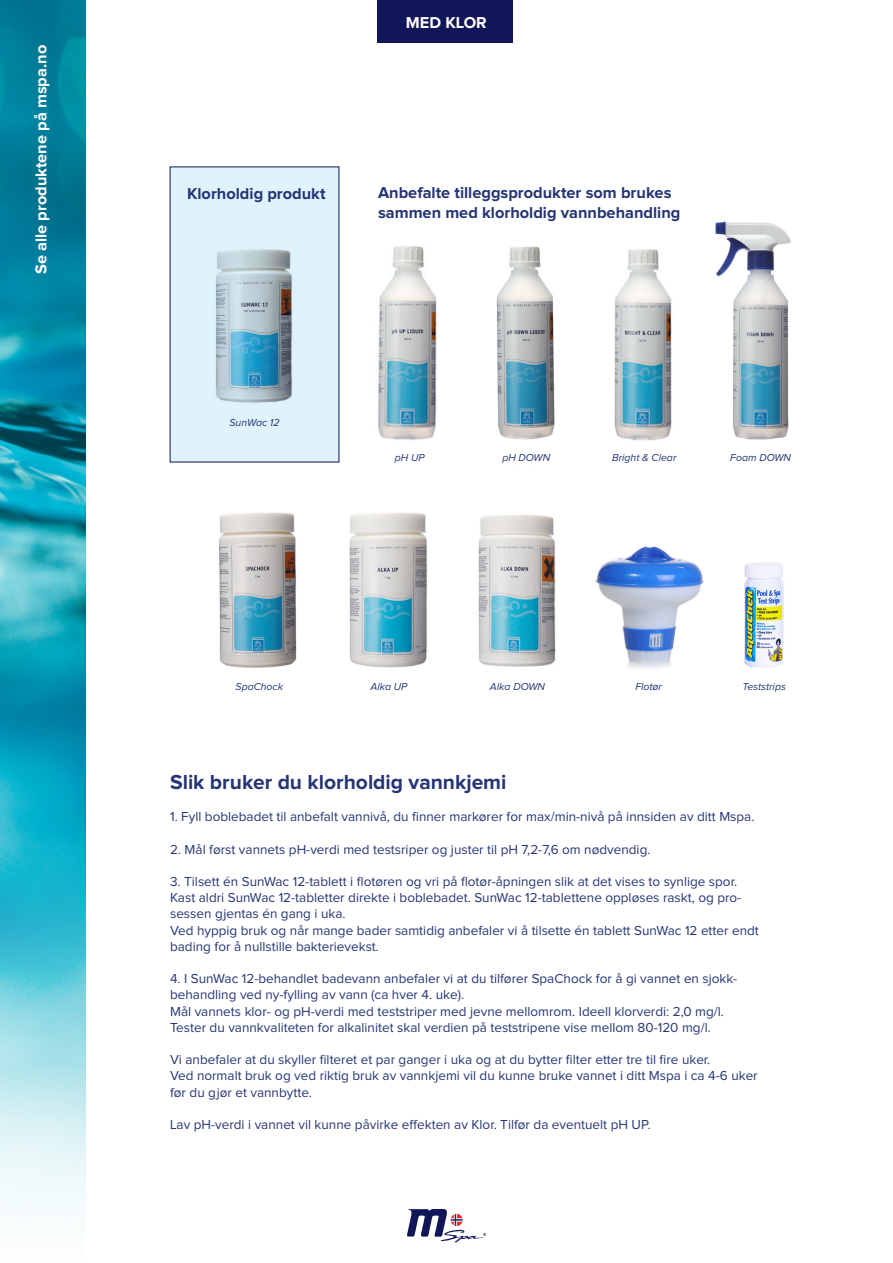
<style>
.page{position:relative;width:893px;height:1263px;background:#fff}
.page>*{position:absolute;margin:0;border:0;box-sizing:border-box;transform-origin:0 0}
.t1{font:700 21px "Proxima Nova";color:#253575}
.t2{font:700 16.35px "Proxima Nova";color:#253575}
.t3{font:700 16.35px "Proxima Nova";color:#fff}
.t4{font:13.5px/16.2px "Proxima Nova";color:#253575}
.t5{font:italic 10.5px "Proxima Nova";color:#253575}
</style>
<div class="page">
<img style="left:0;top:0;width:85px;height:1215px">
<div style="left:170px;top:167px;width:169px;height:295px;background:#dff3fc"></div>
<img style="left:595px;top:546px;width:109px;height:122px">
<img style="left:219px;top:512px;width:78px;height:156px">
<img style="left:744px;top:562px;width:40px;height:105px">
<img style="left:215px;top:249px;width:80px;height:154px">
<img style="left:478px;top:515px;width:78px;height:152px">
<img style="left:349px;top:512px;width:78px;height:156px">
<img style="left:496px;top:246px;width:59px;height:194px">
<img style="left:715px;top:221px;width:76px;height:219px">
<img style="left:378px;top:246px;width:59px;height:194px">
<img style="left:614px;top:249px;width:58px;height:192px">
<div style="left:377px;top:0;width:136px;height:43px;background:#111658"></div>
<svg style="left:407px;top:1209px;width:79px;height:33px"></svg>
<p class="t3" style="left:32px;top:274px;width:231px;rotate:-90deg">Se alle produktene på mspa.no</p>
<p class="t3" style="left:406px;top:13px;width:82px">MED KLOR</p>
<p class="t2" style="left:187px;top:184px;width:140px">Klorholdig produkt</p>
<p class="t2" style="left:378px;top:184px;width:295px">Anbefalte tilleggsprodukter som brukes</p>
<p class="t2" style="left:378px;top:203px;width:304px">sammen med klorholdig vannbehandling</p>
<p class="t5" style="left:229px;top:416px;width:52px">SunWac 12</p>
<p class="t5" style="left:395px;top:451px;width:31px">pH UP</p>
<p class="t5" style="left:502px;top:451px;width:49px">pH DOWN</p>
<p class="t5" style="left:612px;top:451px;width:66px">Bright &amp; Clear</p>
<p class="t5" style="left:730px;top:451px;width:62px">Foam DOWN</p>
<p class="t5" style="left:236px;top:680px;width:49px">SpaChock</p>
<p class="t5" style="left:370px;top:680px;width:38px">Alka UP</p>
<p class="t5" style="left:490px;top:680px;width:57px">Alka DOWN</p>
<p class="t5" style="left:635px;top:680px;width:28px">Flotør</p>
<p class="t5" style="left:742px;top:680px;width:45px">Teststrips</p>
<p class="t1" style="left:170px;top:770px;width:338px">Slik bruker du klorholdig vannkjemi</p>
<p class="t4" style="left:170px;top:809px;width:586px">1. Fyll boblebadet til anbefalt vannivå, du finner markører for max/min-nivå på innsiden av ditt Mspa.</p>
<p class="t4" style="left:170px;top:841px;width:482px">2. Mål først vannets pH-verdi med testsriper og juster til pH 7,2-7,6 om nødvendig.</p>
<p class="t4" style="left:170px;top:874px;width:573px">3. Tilsett én SunWac 12-tablett i flotøren og vri på flotør-åpningen slik at det vises to synlige spor.<br>Kast aldri SunWac 12-tabletter direkte i boblebadet. SunWac 12-tablettene oppløses raskt, og pro&shy;sessen gjentas én gang i uka.</p>
<p class="t4" style="left:170px;top:922px;width:590px">Ved hyppig bruk og når mange bader samtidig anbefaler vi å tilsette én tablett SunWac 12 etter endt bading for å nullstille bakterievekst.</p>
<p class="t4" style="left:170px;top:971px;width:569px">4. I SunWac 12-behandlet badevann anbefaler vi at du tilfører SpaChock for å gi vannet en sjokk-</p>
<p class="t4" style="left:170px;top:987px;width:296px">behandling ved ny-fylling av vann (ca hver 4. uke).</p>
<p class="t4" style="left:170px;top:1003px;width:555px">Mål vannets klor- og pH-verdi med teststriper med jevne mellomrom. Ideell klorverdi: 2,0 mg/l.</p>
<p class="t4" style="left:170px;top:1019px;width:542px">Tester du vannkvaliteten for alkalinitet skal verdien på teststripene vise mellom 80-120 mg/l.</p>
<p class="t4" style="left:170px;top:1052px;width:542px">Vi anbefaler at du skyller filteret et par ganger i uka og at du bytter filter etter tre til fire uker.</p>
<p class="t4" style="left:170px;top:1068px;width:589px">Ved normalt bruk og ved riktig bruk av vannkjemi vil du kunne bruke vannet i ditt Mspa i ca 4-6 uker før du gjør et vannbytte.</p>
<p class="t4" style="left:170px;top:1117px;width:482px">Lav pH-verdi i vannet vil kunne påvirke effekten av Klor. Tilfør da eventuelt pH UP.</p>
</div>
